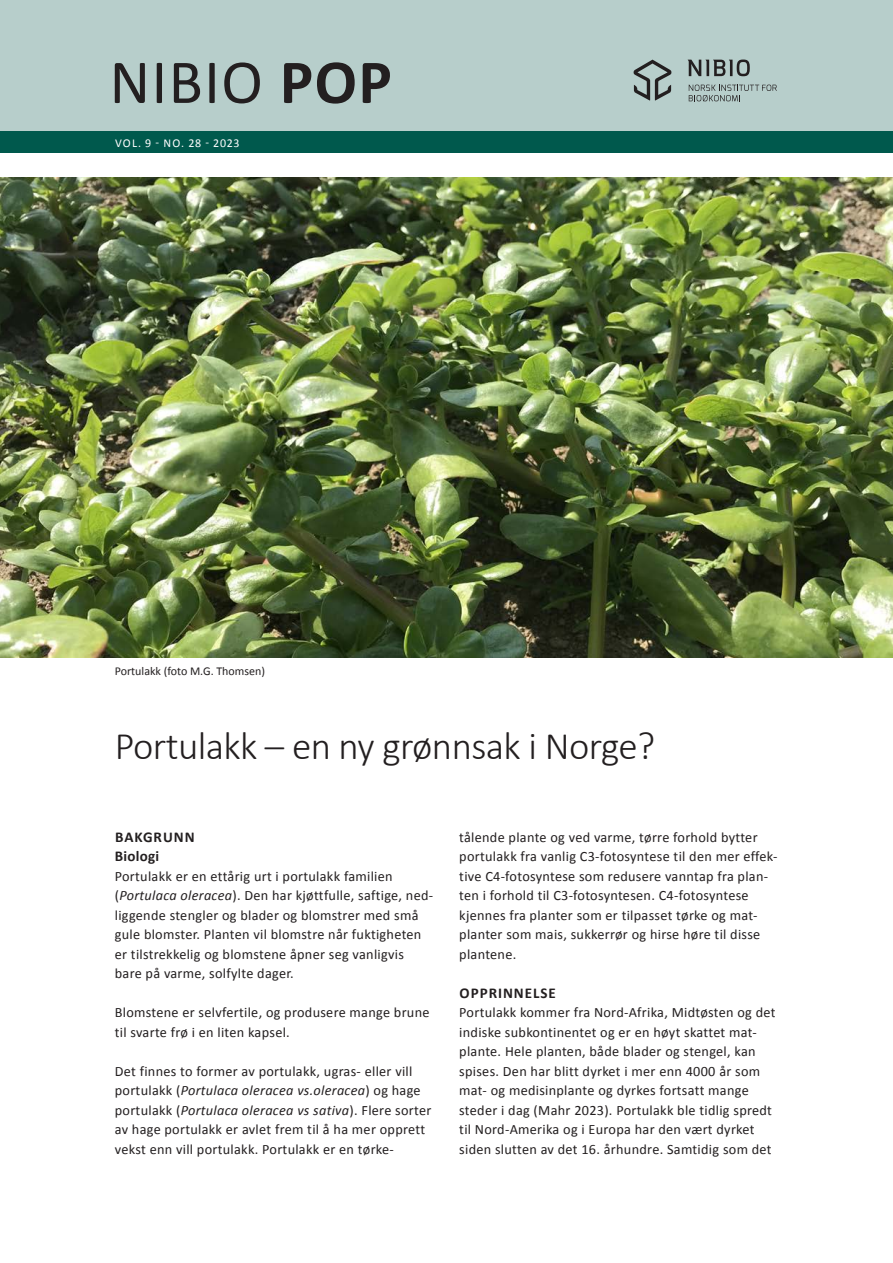
<style>
.page{position:relative;width:893px;height:1263px;background:#fff}
.page>*{position:absolute;margin:0;border:0;box-sizing:border-box;transform-origin:0 0}
.t1{font:63px "Calibri";letter-spacing:.02em;color:#231f20}
.t2{font:300 39px "Calibri";letter-spacing:-.015em;color:#231f20}
.t3{font:700 15px/19.5px "Calibri";letter-spacing:.025em;color:#231f20}
.t4{font:700 15px "Calibri";letter-spacing:.065em;color:#231f20}
.t5{font:14.25px/19.5px "Calibri";letter-spacing:.02em;color:#231f20}
.t6{font:12px "Calibri";color:#231f20}
.t7{font:12px "Calibri";letter-spacing:.06em;color:#fff}
.s1{font-weight:700}
.s2{font-style:italic}
</style>
<div class="page">
<div style="left:0;top:0;width:893px;height:138px;background:#b7cecb"></div>
<div style="left:0;top:132px;width:893px;height:21px;background:#00594d"></div>
<img style="left:0;top:177px;width:893px;height:481px">
<svg style="left:634px;top:60px;width:37px;height:41px"></svg>
<svg style="left:688px;top:60px;width:62px;height:16px"></svg>
<svg style="left:689px;top:85px;width:88px;height:16px"></svg>
<h1 class="t1" style="left:109px;top:42px;width:284px">NIBIO <span class="s1">POP</span></h1>
<p class="t7" style="left:115px;top:136px;width:126px">VOL. 9 - NO. 28 - 2023</p>
<p class="t6" style="left:115px;top:664px;width:152px">Portulakk (foto M.G. Thomsen)</p>
<h2 class="t2" style="left:115px;top:721px;width:542px">Portulakk – en ny grønnsak i Norge?</h2>
<p class="t3" style="left:115px;top:827px;width:81px">BAKGRUNN<br>Biologi</p>
<p class="t5" style="left:115px;top:866px;width:320px">Portulakk er en ettårig urt i portulakk familien (<span class="s2">Portulaca oleracea</span>). Den har kjøttfulle, saftige, ned&shy;liggende stengler og blader og blomstrer med små gule blomster. Planten vil blomstre når fuktigheten er tilstrekkelig og blomstene åpner seg vanligvis bare på varme, solfylte dager.</p>
<p class="t5" style="left:115px;top:1003px;width:316px">Blomstene er selvfertile, og produsere mange brune til svarte frø i en liten kapsel.</p>
<p class="t5" style="left:115px;top:1061px;width:318px">Det finnes to former av portulakk, ugras- eller vill portulakk (<span class="s2">Portulaca oleracea vs.oleracea</span>) og hage portulakk (<span class="s2">Portulaca oleracea vs sativa</span>). Flere sorter av hage portulakk er avlet frem til å ha mer opprett vekst enn vill portulakk. Portulakk er en tørke-</p>
<p class="t5" style="left:459px;top:827px;width:320px">tålende plante og ved varme, tørre forhold bytter portulakk fra vanlig C3-fotosyntese til den mer effek&shy;tive C4-fotosyntese som redusere vanntap fra plan&shy;ten i forhold til C3-fotosyntesen. C4-fotosyntese kjennes fra planter som er tilpasset tørke og mat&shy;planter som mais, sukkerrør og hirse høre til disse plantene.</p>
<p class="t4" style="left:460px;top:983px;width:98px">OPPRINNELSE</p>
<p class="t5" style="left:459px;top:1003px;width:318px">Portulakk kommer fra Nord-Afrika, Midtøsten og det indiske subkontinentet og er en høyt skattet mat&shy;plante. Hele planten, både blader og stengel, kan spises. Den har blitt dyrket i mer enn 4000 år som mat- og medisinplante og dyrkes fortsatt mange steder i dag (Mahr 2023). Portulakk ble tidlig spredt til Nord-Amerika og i Europa har den vært dyrket siden slutten av det 16. århundre. Samtidig som det</p>
</div>
